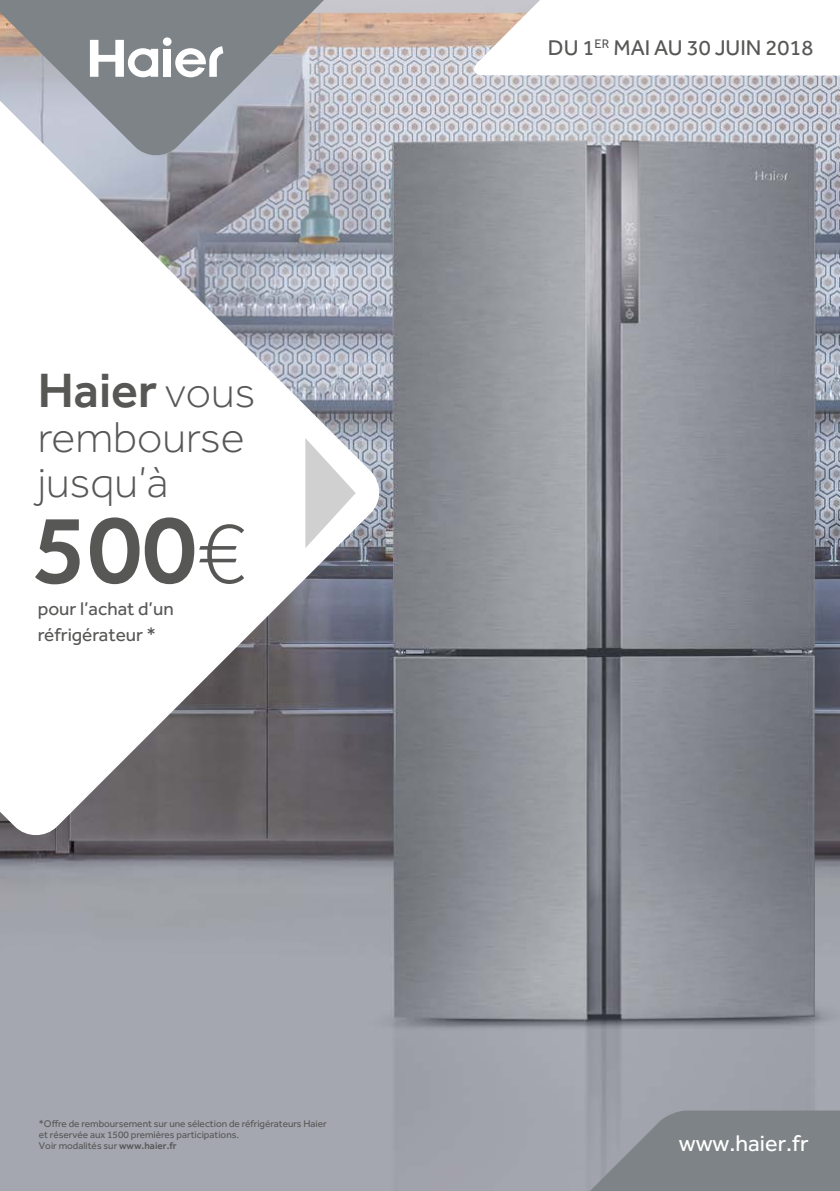
<style>
.page{position:relative;width:840px;height:1191px;background:#fff}
.page>*{position:absolute;margin:0;border:0;box-sizing:border-box;transform-origin:0 0}
.t1{font:500 100.4px "Effra";color:#575756}
.t2{font:500 49.8px "Effra";color:#575756}
.t3{font:300 44.6px/45.2px "Effra";color:#575756}
.t4{font:23.4px "Effra";color:#fff}
.t5{font:22px "Effra";color:#575756}
.t6{font:19px/26.6px "Effra";color:#575756}
.t7{font:10px/11px "Effra";color:#575756}
.s1{font-weight:300;font-size:44.6px}
.s2{font-weight:300;font-size:90px}
.s3{font-weight:500}
</style>
<div class="page">
<img style="left:0;top:76px;width:839px;height:1115px">
<svg style="left:402px;top:1110px;width:437px;height:81px;background:#8f949a"></svg>
<svg style="left:382px;top:0;width:120px;height:158px;background:#c2bdbf"></svg>
<svg style="left:0;top:0;width:382px;height:838px"></svg>
<svg style="left:305px;top:438px;width:50px;height:110px"></svg>
<svg style="left:470px;top:0;width:369px;height:76px"></svg>
<h2 class="t2" style="left:38px;top:360px;width:219px">Haier <span class="s1">vous</span></h2>
<h3 class="t3" style="left:38px;top:414px;width:208px">rembourse jusqu’à</h3>
<h1 class="t1" style="left:33px;top:489px;width:215px">500<span class="s2">€</span></h1>
<h3 class="t6" style="left:38px;top:594px;width:137px">pour l’achat d’un réfrigérateur *</h3>
<p class="t7" style="left:39px;top:1117px;width:289px">*Offre de remboursement sur une sélection de réfrigérateurs Haier et réservée aux 1500 premières participations.<br>Voir modalités sur <span class="s3">www.haier.fr</span></p>
<h3 class="t5" style="left:547px;top:35px;width:267px">DU 1<sup>ER</sup> MAI AU 30 JUIN 2018</h3>
<h3 class="t4" style="left:678px;top:1129px;width:131px">www.haier.fr</h3>
</div>
